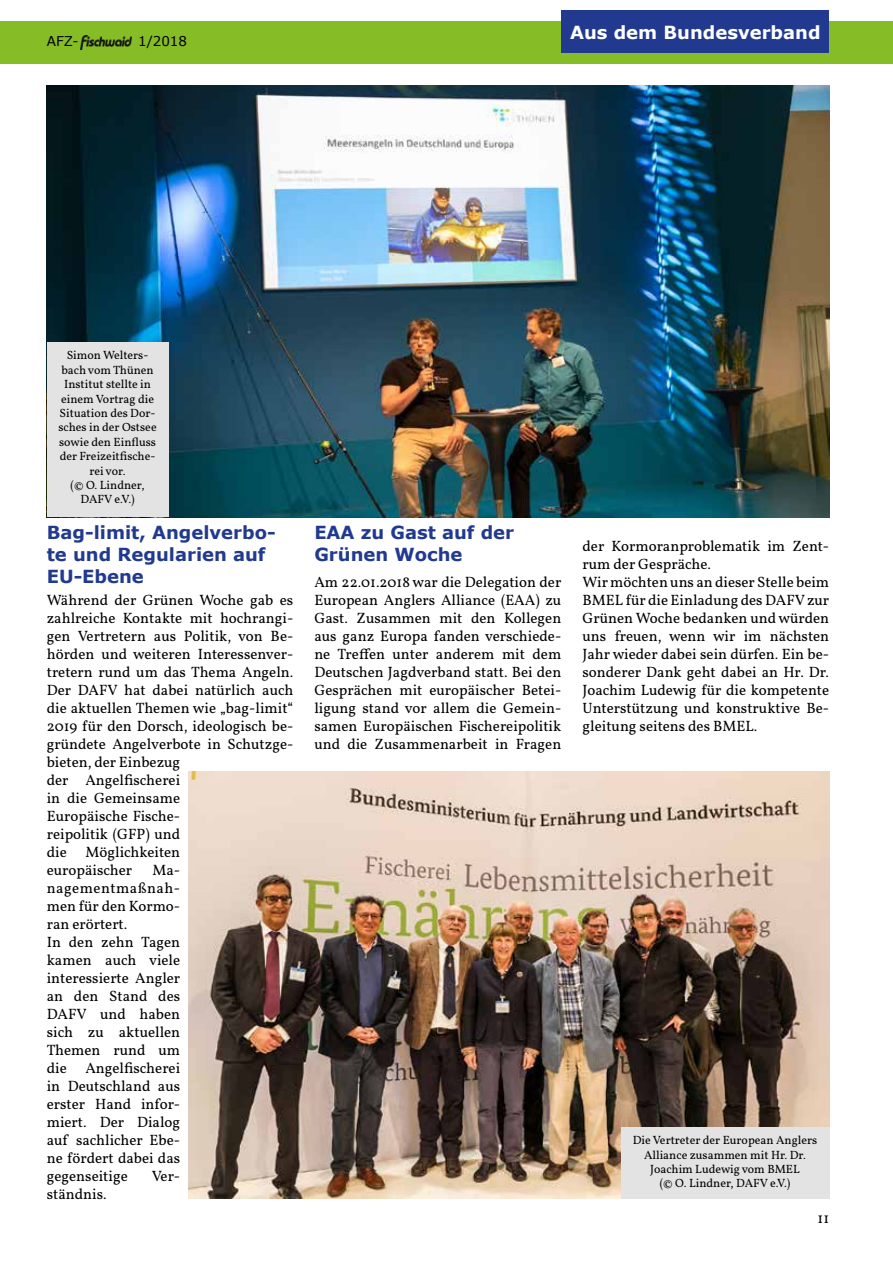
<style>
.page{position:relative;width:893px;height:1263px;background:#fff}
.page>*{position:absolute;margin:0;border:0;box-sizing:border-box;transform-origin:0 0}
.t1{font:700 18px/21.6px "Verdana";color:#213a8f}
.t2{font:700 18px "Verdana";color:#fff}
.t3{font:15px/18px "Vollkorn";color:#000}
.t4{font:13.5px "Verdana";color:#000}
.t5{font:12px/14.4px "Vollkorn";color:#000;text-align:center}
</style>
<div class="page">
<div style="left:0;top:21px;width:893px;height:43px;background:#86bc25"></div>
<img style="left:81px;top:36px;width:51px;height:13px">
<img style="left:189px;top:772px;width:640px;height:427px">
<img style="left:47px;top:85px;width:782px;height:432px">
<div style="left:562px;top:11px;width:267px;height:42px;background:#213a8f"></div>
<div style="left:47px;top:342px;width:121px;height:175px;background:#e3e3e3"></div>
<div style="left:621px;top:1127px;width:208px;height:72px;background:#e3e3e3"></div>
<p class="t4" style="left:47px;top:32px;width:33px">AFZ-</p>
<p class="t4" style="left:138px;top:32px;width:51px">1/2018</p>
<p class="t2" style="left:570px;top:19px;width:252px">Aus dem Bundesverband</p>
<p class="t5" style="left:58px;top:348px;width:100px">Simon Welters&shy;bach vom Thünen<br>Institut stellte in einem Vortrag die<br>Situation des Dor&shy;sches in der Ostsee sowie den Einfluss der Freizeitfische&shy;rei vor.<br>(© O. Lindner,<br>DAFV e.V.)</p>
<p class="t1" style="left:47px;top:522px;width:230px">Bag-limit, Angelverbo&shy;te und Regularien auf<br>EU-Ebene</p>
<p class="t3" style="left:47px;top:591px;width:248px">Während der Grünen Woche gab es zahlreiche Kontakte mit hochrangi&shy;gen Vertretern aus Politik, von Be&shy;hörden und weiteren Interessenver&shy;tretern rund um das Thema Angeln.<br>Der DAFV hat dabei natürlich auch die aktuellen Themen wie „bag-limit“<br>2019 für den Dorsch, ideologisch be&shy;gründete Angelverbote in Schutzge&shy;bieten, der Einbezug<br>der Angelfischerei<br>in die Gemeinsame<br>Europäische Fische-<br>reipolitik (GFP) und<br>die</p>
<p class="t3" style="left:47px;top:843px;width:135px;text-indent:39px">Möglichkeiten europäischer</p>
<p class="t3" style="left:47px;top:861px;width:135px;text-indent:106px">Ma&shy;nagementmaßnah&shy;men für den Kormo&shy;ran erörtert.<br>In den zehn Tagen kamen auch viele interessierte Angler an den Stand des<br>DAFV und haben sich zu aktuellen<br>Themen rund um die Angelfischerei in Deutschland aus erster Hand infor&shy;miert. Der Dialog auf sachlicher Ebe&shy;ne fördert dabei das gegenseitige</p>
<p class="t3" style="left:152px;top:1167px;width:30px">Ver-</p>
<p class="t3" style="left:47px;top:1185px;width:61px">ständnis.</p>
<p class="t1" style="left:314px;top:522px;width:201px">EAA zu Gast auf der<br>Grünen Woche</p>
<p class="t3" style="left:314px;top:573px;width:248px;text-align:justify">Am 22.01.2018 war die Delegation der European Anglers Alliance (EAA) zu Gast. Zusammen mit den Kollegen aus ganz Europa fanden verschiede&shy;ne Treffen unter anderem mit dem Deutschen Jagdverband statt. Bei den Gesprächen mit europäischer Betei&shy;ligung stand vor allem die Gemein&shy;samen Europäischen Fischereipolitik und die Zusammenarbeit in Fragen</p>
<p class="t3" style="left:583px;top:537px;width:248px">der Kormoranproblematik im Zent&shy;rum der Gespräche.<br>Wir möchten uns an dieser Stelle beim<br>BMEL für die Einladung des DAFV zur<br>Grünen Woche bedanken und würden uns freuen, wenn wir im nächsten<br>Jahr wieder dabei sein dürfen. Ein be&shy;sonderer Dank geht dabei an Hr. Dr.<br>Joachim Ludewig für die kompetente<br>Unterstützung und konstruktive Be&shy;gleitung seitens des BMEL.</p>
<p class="t5" style="left:633px;top:1133px;width:186px">Die Vertreter der European Anglers<br>Alliance zusammen mit Hr. Dr.<br>Joachim Ludewig vom BMEL<br>(© O. Lindner, DAFV e.V.)</p>
<p class="t3" style="left:817px;top:1209px;width:13px">11</p>
</div>
